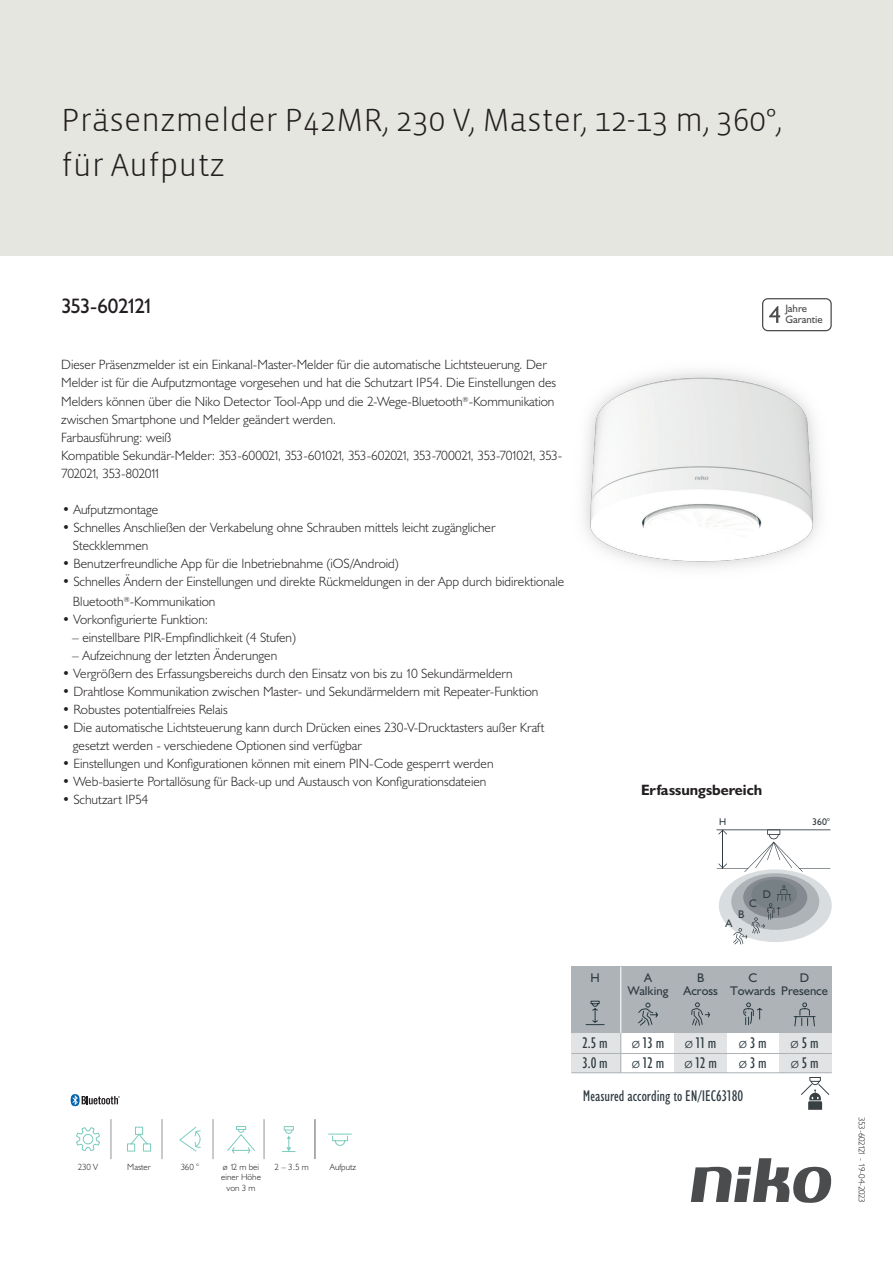
<style>
.page{position:relative;width:893px;height:1263px;background:#fff}
.page>*{position:absolute;margin:0;border:0;box-sizing:border-box;transform-origin:0 0}
.Title_datasheets{font:300 33px/45px "Vista Sans";color:#231f20}
.Article_number{font:21px "Humanist 521 BT";letter-spacing:-.07em;color:#231f20}
.t1{font:condensed 15.6px/20.7px "Humanist 521 BT";color:#2f3b41}
.Titles_parts{font:700 15px "Humanist 521 BT";color:#231f20}
.USP_bullets{font:300 13.5px/18px "Humanist 521 BT";color:#231f20}
.USPs{font:300 13.5px/18px "Humanist 521 BT";color:#231f20}
.t2{font:12.6px/13.6px "Humanist 521 BT";color:#2f3b41;text-align:center}
.t3{font:11.1px "Humanist 521 BT";color:#2f3b41}
.t4{font:10.8px/10.8px "Humanist 521 BT";color:#4b4c4d}
.t5{font:9.75px "Humanist 521 BT";color:#2f3b41}
.icontext{font:300 9px/10.8px "Humanist 521 BT";color:#231f20;text-align:center}
.Revision{font:300 9px "Humanist 521 BT";letter-spacing:-.055em;color:#231f20}
.s1{font-weight:300;font-stretch:normal}
</style>
<div class="page">
<svg style="left:691px;top:1158px;width:141px;height:45px"></svg>
<div style="left:0;top:0;width:893px;height:255px;background:#e6e6e0"></div>
<img style="left:584px;top:371px;width:236px;height:197px">
<svg style="left:76px;top:1127px;width:24px;height:24px"></svg>
<svg style="left:127px;top:1126px;width:25px;height:26px"></svg>
<svg style="left:179px;top:1126px;width:22px;height:26px"></svg>
<svg style="left:227px;top:1126px;width:28px;height:28px"></svg>
<svg style="left:328px;top:1133px;width:24px;height:13px"></svg>
<svg style="left:282px;top:1126px;width:14px;height:26px"></svg>
<hr style="left:314px;top:1119px;width:1px;height:40px;background:#939598">
<hr style="left:111px;top:1119px;width:1px;height:40px;background:#939598">
<hr style="left:162px;top:1119px;width:1px;height:40px;background:#939598">
<hr style="left:213px;top:1119px;width:1px;height:40px;background:#939598">
<hr style="left:264px;top:1119px;width:1px;height:40px;background:#939598">
<hr style="left:315px;top:1119px;width:1px;height:40px;background:#939598">
<svg style="left:71px;top:1094px;width:49px;height:12px"></svg>
<svg style="left:762px;top:298px;width:70px;height:33px"></svg>
<div style="left:719px;top:869px;width:113px;height:73px;background:#dadddf;border-radius:50%"></div>
<div style="left:731px;top:873px;width:88px;height:57px;background:#adb3b7;border-radius:50%"></div>
<div style="left:743px;top:877px;width:64px;height:41px;background:#848a90;border-radius:50%"></div>
<div style="left:751px;top:880px;width:46px;height:29px;background:#778085;border-radius:50%"></div>
<hr style="left:716px;top:829px;width:115px;height:1px;background:#2f3b41">
<svg style="left:717px;top:829px;width:113px;height:43px"></svg>
<svg style="left:733px;top:885px;width:58px;height:59px"></svg>
<div style="left:571px;top:1033px;width:50px;height:40px;background:#e1e3e4"></div>
<div style="left:674px;top:1033px;width:53px;height:39px;background:#e1e3e4"></div>
<div style="left:779px;top:1033px;width:53px;height:39px;background:#e1e3e4"></div>
<hr style="left:571px;top:1053px;width:261px;height:1px;background:#adb3b7">
<hr style="left:571px;top:1072px;width:261px;height:1px;background:#adb3b7">
<div style="left:571px;top:966px;width:261px;height:67px;background:#adb3b7"></div>
<svg style="left:638px;top:1002px;width:20px;height:24px"></svg>
<svg style="left:743px;top:1002px;width:20px;height:24px"></svg>
<svg style="left:585px;top:1000px;width:20px;height:25px"></svg>
<hr style="left:620px;top:1030px;width:1px;height:42px;background:#adb3b7">
<svg style="left:793px;top:1002px;width:23px;height:25px"></svg>
<svg style="left:691px;top:1002px;width:19px;height:24px"></svg>
<hr style="left:620px;top:966px;width:1px;height:67px;background:#fff">
<svg style="left:801px;top:1077px;width:29px;height:33px"></svg>
<p class="Title_datasheets" style="left:61px;top:98px;width:723px">Präsenzmelder P42MR, 230 V, Master, 12-13 m, 360°, für Aufputz</p>
<p class="Article_number" style="left:61px;top:293px;width:94px">353-602121</p>
<p class="t4" style="left:785px;top:303px;width:39px">Jahre<br>Garantie</p>
<p class="USPs" style="left:61px;top:355px;width:496px">Dieser Präsenzmelder ist ein Einkanal-Master-Melder für die automatische Lichtsteuerung. Der<br>Melder ist für die Aufputzmontage vorgesehen und hat die Schutzart IP54. Die Einstellungen des</p>
<p class="USPs" style="left:61px;top:392px;width:503px">Melders können über die Niko Detector Tool-App und die 2-Wege-Bluetooth<sup>®</sup>-Kommunikation zwischen Smartphone und Melder geändert werden.<br>Farbausführung: weiß<br>Kompatible Sekundär-Melder: 353-600021, 353-601021, 353-602021, 353-700021, 353-701021, 353- 702021, 353-802011</p>
<p class="USP_bullets" style="left:62px;top:500px;width:98px">• Aufputzmontage</p>
<p class="USP_bullets" style="left:73px;top:518px;width:424px;text-indent:-11px">• Schnelles Anschließen der Verkabelung ohne Schrauben mittels leicht zugänglicher<br>Steckklemmen</p>
<p class="USP_bullets" style="left:62px;top:554px;width:338px">• Benutzerfreundliche App für die Inbetriebnahme (iOS/Android)</p>
<p class="USP_bullets" style="left:73px;top:572px;width:493px;line-height:19.5px;text-indent:-11px">• Schnelles Ändern der Einstellungen und direkte Rückmeldungen in der App durch bidirektionale<br>Bluetooth<sup>®</sup>-Kommunikation</p>
<p class="USP_bullets" style="left:62px;top:610px;width:148px">• Vorkonfigurierte Funktion:</p>
<p class="USP_bullets" style="left:72px;top:628px;width:225px">– einstellbare PIR-Empfindlichkeit (4 Stufen)</p>
<p class="USP_bullets" style="left:72px;top:646px;width:206px">– Aufzeichnung der letzten Änderungen</p>
<p class="USP_bullets" style="left:62px;top:664px;width:452px">• Vergrößern des Erfassungsbereichs durch den Einsatz von bis zu 10 Sekundärmeldern</p>
<p class="USP_bullets" style="left:62px;top:682px;width:478px">• Drahtlose Kommunikation zwischen Master- und Sekundärmeldern mit Repeater-Funktion</p>
<p class="USP_bullets" style="left:62px;top:700px;width:167px">• Robustes potentialfreies Relais</p>
<p class="USP_bullets" style="left:73px;top:718px;width:473px;text-indent:-11px">• Die automatische Lichtsteuerung kann durch Drücken eines 230-V-Drucktasters außer Kraft gesetzt werden - verschiedene Optionen sind verfügbar</p>
<p class="USP_bullets" style="left:62px;top:754px;width:433px">• Einstellungen und Konfigurationen können mit einem PIN-Code gesperrt werden</p>
<p class="USP_bullets" style="left:62px;top:772px;width:426px">• Web-basierte Portallösung für Back-up und Austausch von Konfigurationsdateien</p>
<p class="USP_bullets" style="left:62px;top:790px;width:88px">• Schutzart IP54</p>
<p class="Titles_parts" style="left:641px;top:781px;width:123px">Erfassungsbereich</p>
<p class="t5" style="left:719px;top:816px;width:9px">H</p>
<p class="t5" style="left:812px;top:816px;width:19px">360°</p>
<p class="icontext" style="left:78px;top:1161px;width:22px">230 V</p>
<p class="icontext" style="left:127px;top:1161px;width:25px">Master</p>
<p class="icontext" style="left:181px;top:1161px;width:20px">360 °</p>
<p class="icontext" style="left:221px;top:1161px;width:41px">ø 12 m bei einer Höhe von 3 m</p>
<p class="icontext" style="left:275px;top:1161px;width:36px">2 – 3.5 m</p>
<p class="icontext" style="left:330px;top:1161px;width:28px">Aufputz</p>
<p class="t3" style="left:763px;top:887px;width:10px">D</p>
<p class="t3" style="left:749px;top:896px;width:9px">C</p>
<p class="t3" style="left:738px;top:907px;width:8px">B</p>
<p class="t3" style="left:726px;top:917px;width:8px">A</p>
<p class="t2" style="left:730px;top:970px;width:47px">C<br>Towards</p>
<p class="t2" style="left:590px;top:970px;width:11px">H</p>
<p class="t2" style="left:781px;top:970px;width:48px">D<br>Presence</p>
<p class="t2" style="left:628px;top:970px;width:42px">A<br>Walking</p>
<p class="t1" style="left:632px;top:1032px;width:34px"><span class="s1">ø</span> 13 m <span class="s1">ø</span> 12 m</p>
<p class="t2" style="left:683px;top:970px;width:36px">B<br>Across</p>
<p class="t1" style="left:582px;top:1032px;width:27px">2.5 m<br>3.0 m</p>
<p class="t1" style="left:685px;top:1032px;width:33px"><span class="s1">ø</span> 11 m</p>
<p class="t1" style="left:739px;top:1032px;width:29px"><span class="s1">ø</span> 3 m</p>
<p class="t1" style="left:791px;top:1032px;width:30px"><span class="s1">ø</span> 5 m</p>
<p class="t1" style="left:684px;top:1053px;width:34px"><span class="s1">ø</span> 12 m</p>
<p class="t1" style="left:739px;top:1053px;width:29px"><span class="s1">ø</span> 3 m</p>
<p class="t1" style="left:791px;top:1053px;width:30px"><span class="s1">ø</span> 5 m</p>
<p class="t1" style="left:583px;top:1086px;width:162px">Measured according to EN/IEC63180</p>
<p class="Revision" style="left:868px;top:1117px;width:87px;rotate:90deg">353-602121 - 19-04-2023</p>
</div>
